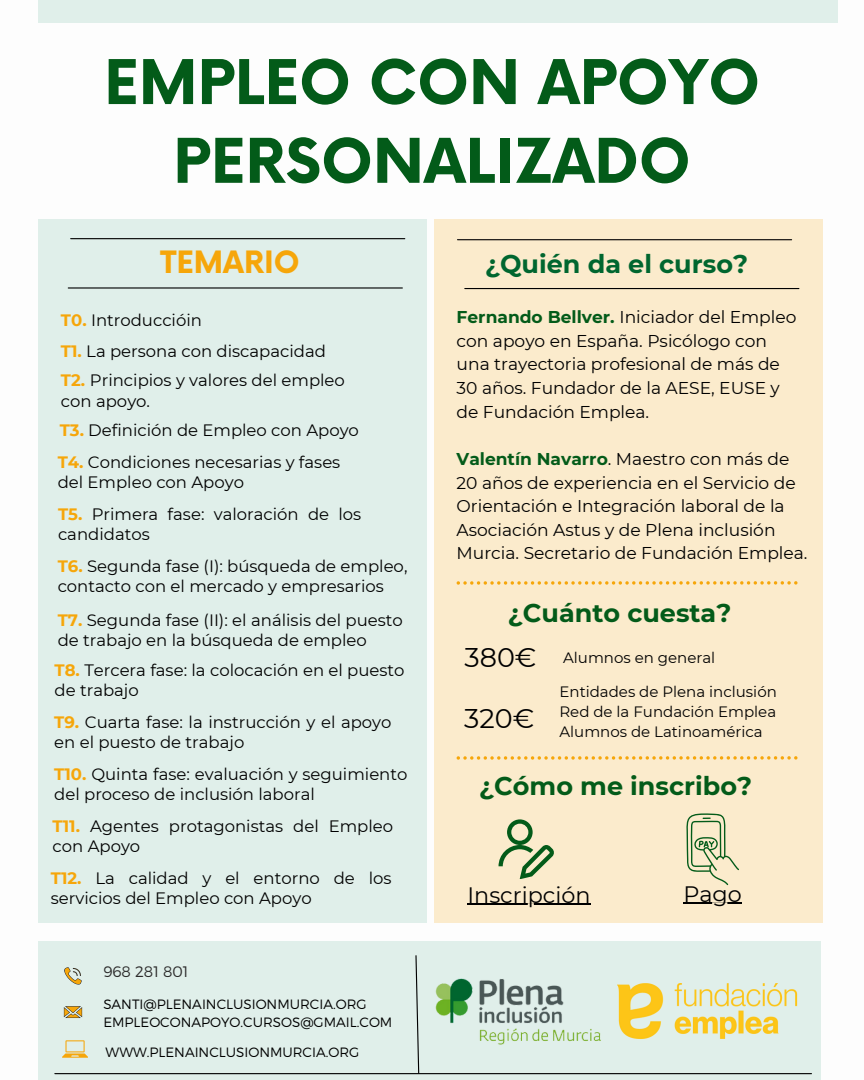
<style>
.page{position:relative;width:864px;height:1080px;background:#fff}
.page>*{position:absolute;margin:0;border:0;box-sizing:border-box;transform-origin:0 0}
.t1{font:700 60px/78.8px "Now";color:#035b19;text-align:center}
.t2{font:700 30px "Now";color:#f6a60a}
.t3{font:27px "Montserrat";color:#000}
.t4{font:700 25.5px "Montserrat";color:#035b19}
.t5{font:700 25.5px "Montserrat";color:#00662f}
.t6{font:22.35px "Montserrat";color:#000}
.t7{font:17.1px/23.7px "Montserrat";color:#000}
.t8{font:16.5px/20.2px "Montserrat";color:#000}
.t9{font:300 15.15px "Montserrat";color:#2b2a2a}
.t10{font:15px "Montserrat";color:#000}
.t11{font:300 13.5px "Montserrat";color:#000}
.s1{font-weight:700;color:#f6a60a}
.s2{font-weight:700;color:#035b19}
</style>
<div class="page">
<div style="left:38px;top:941px;width:782px;height:139px;background:#e0efea"></div>
<div style="left:38px;top:219px;width:389px;height:704px;background:#e0efea"></div>
<div style="left:38px;top:0;width:799px;height:23px;background:#e0efea"></div>
<hr style="left:68px;top:287px;width:334px;height:2px;background:#000">
<hr style="left:71px;top:238px;width:334px;height:1px;background:#000">
<svg style="left:63px;top:1006px;width:20px;height:12px"></svg>
<svg style="left:64px;top:967px;width:18px;height:18px"></svg>
<hr style="left:55px;top:1073px;width:756px;height:1px;background:#000">
<img style="left:618px;top:984px;width:180px;height:55px">
<img style="left:435px;top:978px;width:183px;height:67px">
<svg style="left:415px;top:955px;width:5px;height:119px"></svg>
<svg style="left:62px;top:1040px;width:26px;height:17px"></svg>
<div style="left:434px;top:219px;width:389px;height:704px;background:#fbebcc"></div>
<hr style="left:458px;top:239px;width:334px;height:1px;background:#000">
<hr style="left:465px;top:288px;width:334px;height:1px;background:#000">
<svg style="left:457px;top:581px;width:341px;height:4px"></svg>
<svg style="left:457px;top:756px;width:341px;height:4px"></svg>
<svg style="left:499px;top:819px;width:55px;height:60px"></svg>
<svg style="left:686px;top:813px;width:53px;height:72px"></svg>
<hr style="left:468px;top:904px;width:123px;height:1px;background:#000">
<hr style="left:683px;top:903px;width:59px;height:1px;background:#000">
<h2 class="t1" style="left:104px;top:47px;width:658px">EMPLEO CON APOYO<br>PERSONALIZADO</h2>
<p class="t2" style="left:161px;top:246px;width:141px">TEMARIO</p>
<h6 class="t8" style="left:61px;top:309px;width:143px"><span class="s1">T0.</span> Introduccióin</h6>
<h6 class="t8" style="left:61px;top:341px;width:266px"><span class="s1">T1.</span> La persona con discapacidad</h6>
<h6 class="t8" style="left:61px;top:370px;width:285px"><span class="s1">T2.</span> Principios y valores del empleo con apoyo.</h6>
<p class="t8" style="left:60px;top:420px;width:301px"><span class="s1">T3.</span> Definición de Empleo con Apoyo</p>
<h4 class="t8" style="left:58px;top:451px;width:284px"><span class="s1">T4.</span> Condiciones necesarias y fases del Empleo con Apoyo</h4>
<p class="t8" style="left:58px;top:504px;width:305px"><span class="s1">T5.</span> Primera fase: valoración de los candidatos</p>
<h6 class="t8" style="left:58px;top:556px;width:351px"><span class="s1">T6.</span> Segunda fase (I): búsqueda de empleo, contacto con el mercado y empresarios</h6>
<h6 class="t8" style="left:58px;top:610px;width:347px"><span class="s1">T7.</span> Segunda fase (II): el análisis del puesto de trabajo en la búsqueda de empleo</h6>
<p class="t8" style="left:55px;top:660px;width:352px"><span class="s1">T8.</span> Tercera fase: la colocación en el puesto de trabajo</p>
<h4 class="t8" style="left:54px;top:712px;width:339px"><span class="s1">T9.</span> Cuarta fase: la instrucción y el apoyo en el puesto de trabajo</h4>
<h3 class="t8" style="left:54px;top:764px;width:355px"><span class="s1">T10.</span> Quinta fase: evaluación y seguimiento del proceso de inclusión laboral</h3>
<p class="t8" style="left:53px;top:816px;width:342px"><span class="s1">T11.</span> Agentes protagonistas del Empleo con Apoyo</p>
<p class="t8" style="left:51px;top:868px;width:342px"><span class="s1">T12.</span> La calidad y el entorno de los servicios del Empleo con Apoyo</p>
<h6 class="t9" style="left:103px;top:961px;width:87px">968 281 801</h6>
<h6 class="t11" style="left:103px;top:996px;width:265px">SANTI@PLENAINCLUSIONMURCIA.ORG</h6>
<h6 class="t11" style="left:103px;top:1014px;width:291px">EMPLEOCONAPOYO.CURSOS@GMAIL.COM</h6>
<h6 class="t11" style="left:106px;top:1044px;width:255px">WWW.PLENAINCLUSIONMURCIA.ORG</h6>
<h6 class="t5" style="left:485px;top:248px;width:264px">¿Quién da el curso?</h6>
<h1 class="t7" style="left:457px;top:305px;width:341px"><span class="s2">Fernando Bellver.</span> Iniciador del Empleo con apoyo en España. Psicólogo con una trayectoria profesional de más de 30 años. Fundador de la AESE, EUSE y de Fundación Emplea.</h1>
<p class="t7" style="left:457px;top:447px;width:352px"><span class="s2">Valentín Navarro</span>. Maestro con más de 20 años de experiencia en el Servicio de Orientación e Integración laboral de la Asociación Astus y de Plena inclusión Murcia. Secretario de Fundación Emplea.</p>
<h6 class="t4" style="left:508px;top:598px;width:225px">¿Cuánto cuesta?</h6>
<h6 class="t3" style="left:465px;top:641px;width:73px">380€</h6>
<h6 class="t10" style="left:563px;top:648px;width:154px">Alumnos en general</h6>
<h6 class="t10" style="left:559px;top:682px;width:219px">Entidades de Plena inclusión</h6>
<h3 class="t10" style="left:559px;top:702px;width:218px">Red de la Fundación Emplea</h3>
<p class="t10" style="left:559px;top:722px;width:205px">Alumnos de Latinoamérica</p>
<p class="t4" style="left:479px;top:770px;width:274px">¿Cómo me inscribo?</p>
<h6 class="t3" style="left:464px;top:702px;width:72px">320€</h6>
<p class="t6" style="left:468px;top:881px;width:125px">Inscripción</p>
<h4 class="t6" style="left:683px;top:880px;width:60px">Pago</h4>
</div>
